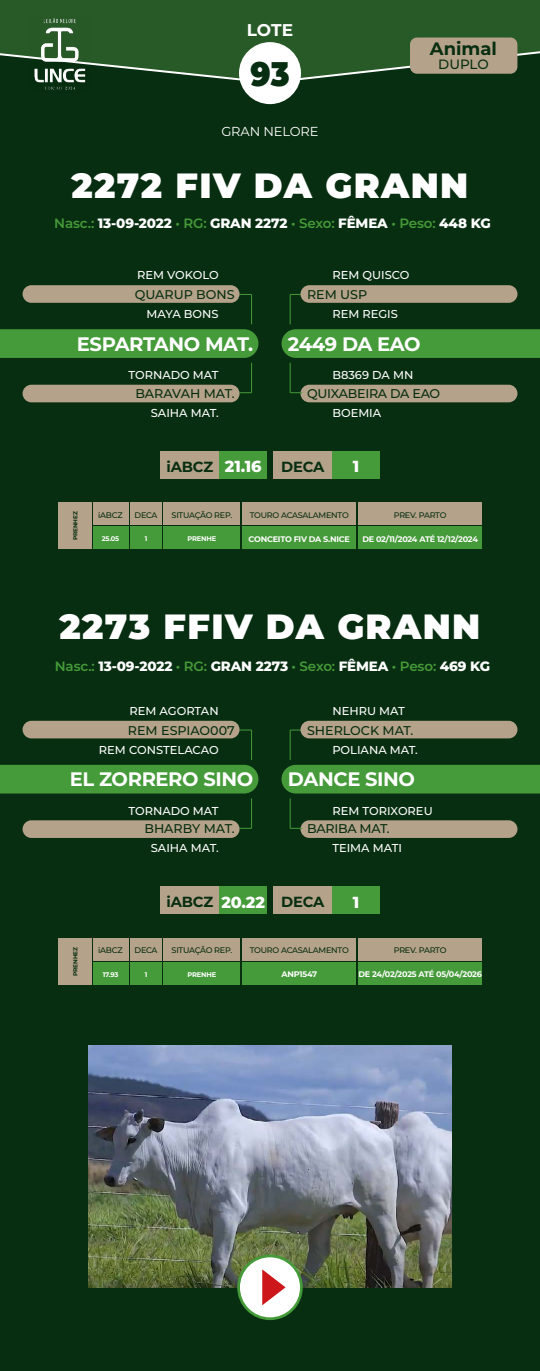
<style>
.page{position:relative;width:540px;height:1371px;background:#fff}
.page>*{position:absolute;margin:0;border:0;box-sizing:border-box;transform-origin:0 0}
.t1{font:900 35px "Montserrat";letter-spacing:.04em;color:#fff}
.t2{font:900 34.1px "Montserrat";color:#072e10;scale:.9 1}
.t3{font:700 19.5px "Montserrat";letter-spacing:-.02em;color:#fff}
.t4{font:700 18px "Montserrat";color:#072e10}
.t5{font:700 17px "Montserrat";color:#fff}
.t6{font:800 16px "Montserrat";color:#fff}
.t7{font:700 14.65px "Montserrat";letter-spacing:-.01em;color:#072e10}
.t8{font:800 13.5px "Montserrat";letter-spacing:-.01em;color:#fff}
.t9{font:500 13.5px "Montserrat";letter-spacing:-.005em;color:#072e10}
.t10{font:13px "Montserrat";letter-spacing:-.01em;color:#fff}
.t11{font:500 12.7px "Montserrat";color:#072e10}
.t12{font:500 12.7px "Montserrat";letter-spacing:-.02em;color:#072e10}
.t13{font:500 11.45px "Montserrat";color:#fff}
.t14{font:500 8.1px "Montserrat";letter-spacing:-.03em;color:#072e10}
.t15{font:700 8.1px "Montserrat";letter-spacing:-.03em;color:#fff}
.t16{font:700 6.75px "Montserrat";letter-spacing:-.03em;color:#fff}
.t17{font:700 5.85px "Montserrat";letter-spacing:-.03em;color:#072e10}
.s1{font-weight:600;color:#459a39}
.s2{font-weight:800;font-size:16px;color:#fff}
</style>
<div class="page">
<div style="left:0;top:85px;width:540px;height:1286px;background:#072e10"></div>
<svg style="left:0;top:0;width:540px;height:85px;background:#265527"></svg>
<img style="left:30px;top:16px;width:60px;height:78px">
<div style="left:239px;top:42px;width:62px;height:62px;background:#fff;border-radius:50%"></div>
<div style="left:410px;top:38px;width:107px;height:36px;background:#b5a28a;border-radius:7px"></div>
<div style="left:301px;top:385px;width:217px;height:17px;background:#b5a28a;border-radius:9px"></div>
<div style="left:0;top:329px;width:258px;height:29px;background:#459a39"></div>
<div style="left:282px;top:329px;width:258px;height:29px;background:#459a39"></div>
<hr style="left:251px;top:294px;width:1px;height:30px;background:#459a39">
<hr style="left:251px;top:363px;width:1px;height:30px;background:#459a39">
<hr style="left:290px;top:294px;width:1px;height:30px;background:#459a39">
<hr style="left:290px;top:363px;width:1px;height:30px;background:#459a39">
<div style="left:301px;top:285px;width:217px;height:18px;background:#b5a28a;border-radius:9px"></div>
<div style="left:23px;top:285px;width:217px;height:18px;background:#b5a28a;border-radius:9px"></div>
<div style="left:23px;top:385px;width:217px;height:17px;background:#b5a28a;border-radius:9px"></div>
<div style="left:160px;top:451px;width:60px;height:27px;background:#b5a28a"></div>
<div style="left:219px;top:451px;width:48px;height:27px;background:#459a39"></div>
<div style="left:273px;top:451px;width:60px;height:27px;background:#b5a28a"></div>
<div style="left:332px;top:451px;width:48px;height:27px;background:#459a39"></div>
<div style="left:164px;top:502px;width:76px;height:23px;background:#b5a28a"></div>
<div style="left:93px;top:502px;width:36px;height:23px;background:#b5a28a"></div>
<div style="left:130px;top:502px;width:32px;height:23px;background:#b5a28a"></div>
<div style="left:164px;top:527px;width:76px;height:22px;background:#459a39"></div>
<div style="left:93px;top:527px;width:36px;height:22px;background:#459a39"></div>
<div style="left:130px;top:527px;width:32px;height:22px;background:#459a39"></div>
<div style="left:242px;top:502px;width:114px;height:23px;background:#b5a28a"></div>
<div style="left:242px;top:527px;width:114px;height:22px;background:#459a39"></div>
<div style="left:358px;top:502px;width:124px;height:23px;background:#b5a28a"></div>
<div style="left:358px;top:527px;width:124px;height:22px;background:#459a39"></div>
<div style="left:58px;top:502px;width:34px;height:47px;background:#b5a28a"></div>
<div style="left:301px;top:820px;width:217px;height:18px;background:#b5a28a;border-radius:9px"></div>
<div style="left:0;top:765px;width:258px;height:29px;background:#459a39"></div>
<div style="left:282px;top:765px;width:258px;height:29px;background:#459a39"></div>
<hr style="left:251px;top:730px;width:1px;height:30px;background:#459a39">
<svg style="left:240px;top:828px;width:12px;height:1px"></svg>
<hr style="left:251px;top:798px;width:1px;height:30px;background:#459a39">
<hr style="left:290px;top:730px;width:1px;height:30px;background:#459a39">
<svg style="left:290px;top:828px;width:12px;height:1px"></svg>
<hr style="left:290px;top:798px;width:1px;height:30px;background:#459a39">
<div style="left:301px;top:721px;width:217px;height:17px;background:#b5a28a;border-radius:9px"></div>
<div style="left:23px;top:721px;width:217px;height:17px;background:#b5a28a;border-radius:9px"></div>
<div style="left:23px;top:820px;width:217px;height:18px;background:#b5a28a;border-radius:9px"></div>
<div style="left:160px;top:887px;width:60px;height:27px;background:#b5a28a"></div>
<div style="left:219px;top:887px;width:48px;height:27px;background:#459a39"></div>
<div style="left:273px;top:887px;width:60px;height:27px;background:#b5a28a"></div>
<div style="left:332px;top:887px;width:48px;height:27px;background:#459a39"></div>
<div style="left:164px;top:938px;width:76px;height:22px;background:#b5a28a"></div>
<div style="left:93px;top:938px;width:36px;height:22px;background:#b5a28a"></div>
<div style="left:130px;top:938px;width:32px;height:22px;background:#b5a28a"></div>
<div style="left:164px;top:962px;width:76px;height:23px;background:#459a39"></div>
<div style="left:93px;top:962px;width:36px;height:23px;background:#459a39"></div>
<div style="left:130px;top:962px;width:32px;height:23px;background:#459a39"></div>
<div style="left:242px;top:938px;width:114px;height:22px;background:#b5a28a"></div>
<div style="left:242px;top:962px;width:114px;height:23px;background:#459a39"></div>
<div style="left:358px;top:938px;width:124px;height:22px;background:#b5a28a"></div>
<div style="left:358px;top:962px;width:124px;height:23px;background:#459a39"></div>
<div style="left:58px;top:938px;width:34px;height:47px;background:#b5a28a"></div>
<img style="left:88px;top:1046px;width:364px;height:241px">
<div style="left:239px;top:1256px;width:62px;height:63px;background:#fff;border-radius:50%"></div>
<div style="left:237px;top:1255px;width:66px;height:65px;border:3px solid #459a39;border-radius:50%"></div>
<svg style="left:262px;top:1269px;width:24px;height:36px"></svg>
<h3 class="t5" style="left:247px;top:17px;width:48px">LOTE</h3>
<h2 class="t2" style="left:250px;top:48px;width:45px">93</h2>
<p class="t10" style="left:221px;top:122px;width:99px">GRAN NELORE</p>
<h3 class="t4" style="left:430px;top:36px;width:69px">Animal</h3>
<p class="t9" style="left:438px;top:55px;width:52px">DUPLO</p>
<h1 class="t1" style="left:72px;top:160px;width:398px">2272 FIV DA GRANN</h1>
<p class="t8" style="left:54px;top:213px;width:438px"><span class="s1">Nasc.:</span> 13-09-2022 <span class="s1">• RG:</span> GRAN 2272 <span class="s1">• Sexo:</span> FÊMEA <span class="s1">• Peso:</span> 448 KG</p>
<p class="t13" style="left:137px;top:267px;width:83px">REM VOKOLO</p>
<p class="t13" style="left:147px;top:306px;width:74px">MAYA BONS</p>
<p class="t11" style="left:135px;top:286px;width:102px">QUARUP BONS</p>
<p class="t13" style="left:332px;top:267px;width:79px">REM QUISCO</p>
<p class="t13" style="left:332px;top:306px;width:67px">REM REGIS</p>
<p class="t11" style="left:307px;top:286px;width:62px">REM USP</p>
<h3 class="t3" style="left:77px;top:330px;width:178px">ESPARTANO MAT.</h3>
<h3 class="t3" style="left:288px;top:330px;width:134px">2449 DA EAO</h3>
<p class="t13" style="left:128px;top:367px;width:92px">TORNADO MAT</p>
<p class="t13" style="left:151px;top:405px;width:69px">SAIHA MAT.</p>
<p class="t11" style="left:135px;top:384px;width:101px">BARAVAH MAT.</p>
<p class="t13" style="left:332px;top:367px;width:82px">B8369 DA MN</p>
<p class="t12" style="left:307px;top:384px;width:135px">QUIXABEIRA DA EAO</p>
<p class="t13" style="left:332px;top:405px;width:50px">BOEMIA</p>
<p class="t17" style="left:71px;top:540px;width:30px;rotate:-90deg">PRENHEZ</p>
<p class="t7" style="left:166px;top:456px;width:160px">iABCZ <span class="s2">21.16</span> DECA</p>
<h3 class="t6" style="left:353px;top:455px;width:8px">1</h3>
<p class="t14" style="left:98px;top:509px;width:26px">iABCZ</p>
<p class="t14" style="left:135px;top:509px;width:25px">DECA</p>
<p class="t14" style="left:172px;top:509px;width:62px">SITUAÇÃO REP.</p>
<p class="t16" style="left:102px;top:534px;width:19px">25.05</p>
<p class="t16" style="left:145px;top:534px;width:4px">1</p>
<p class="t16" style="left:188px;top:534px;width:30px">PRENHE</p>
<p class="t14" style="left:250px;top:509px;width:101px">TOURO ACASALAMENTO</p>
<p class="t15" style="left:249px;top:533px;width:103px">CONCEITO FIV DA S.NICE</p>
<p class="t14" style="left:394px;top:509px;width:54px">PREV. PARTO</p>
<p class="t15" style="left:362px;top:533px;width:117px">DE 02/11/2024 ATÉ 12/12/2024</p>
<h1 class="t1" style="left:60px;top:601px;width:422px">2273 FFIV DA GRANN</h1>
<p class="t8" style="left:55px;top:656px;width:437px"><span class="s1">Nasc.:</span> 13-09-2022 <span class="s1">• RG:</span> GRAN 2273 <span class="s1">• Sexo:</span> FÊMEA <span class="s1">• Peso:</span> 469 KG</p>
<p class="t13" style="left:130px;top:703px;width:91px">REM AGORTAN</p>
<p class="t13" style="left:99px;top:742px;width:121px">REM CONSTELACAO</p>
<p class="t11" style="left:128px;top:721px;width:108px">REM ESPIAO007</p>
<p class="t13" style="left:332px;top:703px;width:74px">NEHRU MAT</p>
<p class="t13" style="left:332px;top:742px;width:87px">POLIANA MAT.</p>
<p class="t11" style="left:307px;top:721px;width:108px">SHERLOCK MAT.</p>
<h3 class="t3" style="left:70px;top:765px;width:185px">EL ZORRERO SINO</h3>
<h3 class="t3" style="left:288px;top:765px;width:129px">DANCE SINO</h3>
<p class="t13" style="left:128px;top:802px;width:92px">TORNADO MAT</p>
<p class="t13" style="left:151px;top:840px;width:69px">SAIHA MAT.</p>
<p class="t11" style="left:144px;top:820px;width:92px">BHARBY MAT.</p>
<p class="t13" style="left:332px;top:802px;width:102px">REM TORIXOREU</p>
<p class="t12" style="left:307px;top:820px;width:84px">BARIBA MAT.</p>
<p class="t13" style="left:332px;top:840px;width:71px">TEIMA MATI</p>
<p class="t17" style="left:71px;top:976px;width:30px;rotate:-90deg">PRENHEZ</p>
<p class="t7" style="left:166px;top:892px;width:160px">iABCZ <span class="s2">20.22</span> DECA</p>
<h3 class="t6" style="left:353px;top:891px;width:8px">1</h3>
<p class="t14" style="left:98px;top:945px;width:26px">iABCZ</p>
<p class="t14" style="left:135px;top:945px;width:25px">DECA</p>
<p class="t14" style="left:172px;top:945px;width:62px">SITUAÇÃO REP.</p>
<p class="t16" style="left:103px;top:969px;width:17px">17.93</p>
<p class="t16" style="left:145px;top:969px;width:4px">1</p>
<p class="t16" style="left:188px;top:969px;width:30px">PRENHE</p>
<p class="t14" style="left:250px;top:945px;width:101px">TOURO ACASALAMENTO</p>
<p class="t15" style="left:282px;top:969px;width:37px">ANP1547</p>
<p class="t14" style="left:394px;top:945px;width:54px">PREV. PARTO</p>
<p class="t15" style="left:358px;top:969px;width:125px">DE 24/02/2025 ATÉ 05/04/2026</p>
</div>
